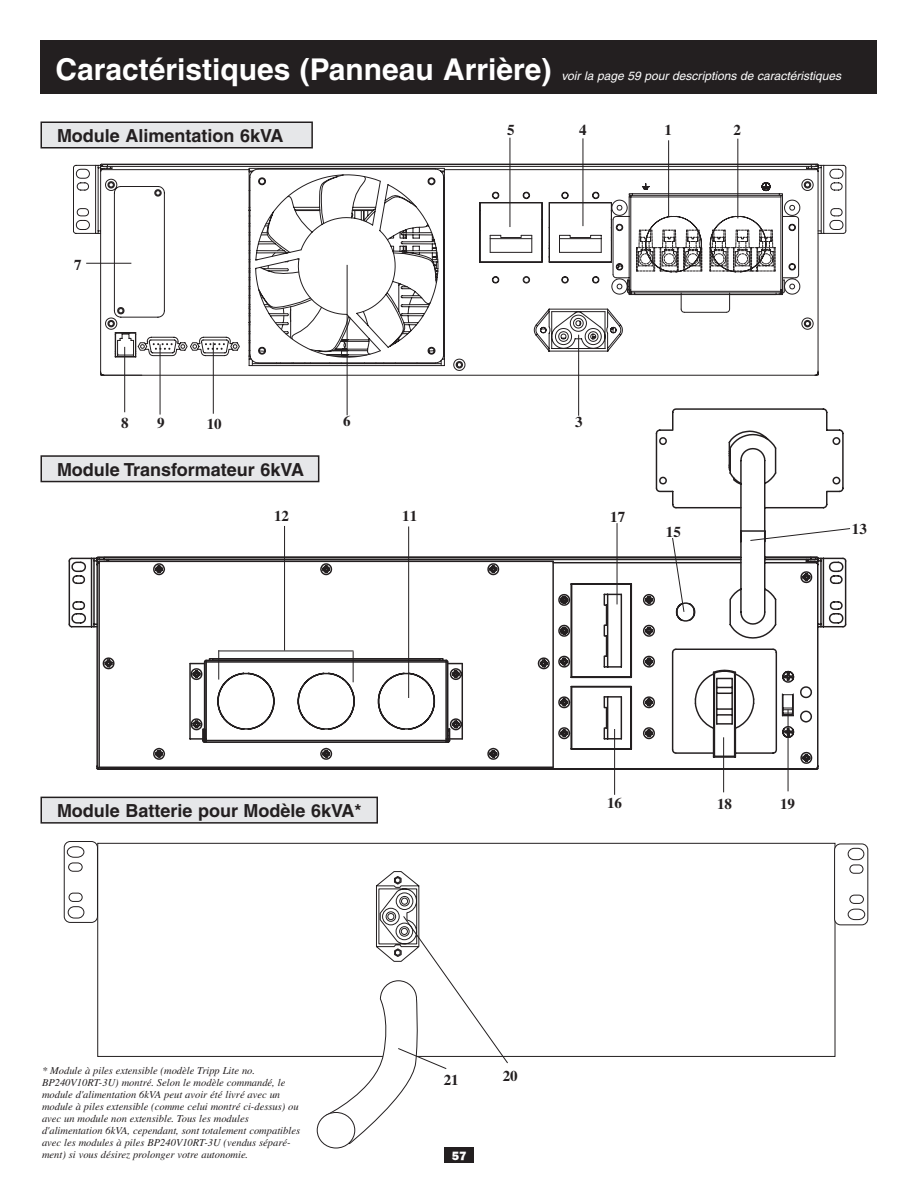
<style>
.page{position:relative;width:918px;height:1188px;background:#fff}
.page>*{position:absolute;margin:0;border:0;box-sizing:border-box;transform-origin:0 0}
.t1{font:700 30px "Helvetica";color:#fff}
.t2{font:700 18px "Helvetica";color:#231f20}
.t3{font:700 15px "Times";color:#231f20}
.t4{font:italic 12px "Helvetica";color:#fff}
.t5{font:800 12px "Franklin Gothic IT Cby BT";color:#fff}
.t6{font:italic 10.5px/12px "Times";color:#231f20}
</style>
<div class="page">
<svg style="left:73px;top:164px;width:406px;height:212px"></svg>
<svg style="left:274px;top:167px;width:205px;height:204px"></svg>
<svg style="left:479px;top:164px;width:340px;height:212px"></svg>
<svg style="left:638px;top:164px;width:208px;height:209px"></svg>
<svg style="left:90px;top:556px;width:374px;height:214px"></svg>
<svg style="left:297px;top:476px;width:190px;height:279px"></svg>
<svg style="left:487px;top:408px;width:359px;height:362px"></svg>
<svg style="left:782px;top:694px;width:12px;height:23px"></svg>
<div style="left:97px;top:843px;width:738px;height:214px;border:1px solid #231f20"></div>
<svg style="left:317px;top:1112px;width:38px;height:36px"></svg>
<div style="left:317px;top:1112px;width:38px;height:36px;border:1px solid #231f20;border-radius:50%"></div>
<div style="left:834px;top:843px;width:34px;height:82px;border:1px solid #231f20;border-radius:6px"></div>
<svg style="left:847px;top:847px;width:18px;height:14px"></svg>
<div style="left:849px;top:864px;width:14px;height:10px;border:1px solid #231f20;border-radius:4px"></div>
<div style="left:849px;top:895px;width:15px;height:9px;border:1px solid #231f20;border-radius:4px"></div>
<svg style="left:847px;top:908px;width:19px;height:13px"></svg>
<div style="left:64px;top:841px;width:34px;height:82px;border:1px solid #231f20;border-radius:6px"></div>
<svg style="left:67px;top:906px;width:18px;height:13px"></svg>
<div style="left:69px;top:893px;width:14px;height:9px;border:1px solid #231f20;border-radius:4px"></div>
<div style="left:68px;top:862px;width:15px;height:10px;border:1px solid #231f20;border-radius:4px"></div>
<svg style="left:66px;top:846px;width:19px;height:12px"></svg>
<div style="left:444px;top:1148px;width:30px;height:15px;background:#231f20"></div>
<div style="left:40px;top:40px;width:838px;height:54px;background:#231f20"></div>
<div style="left:41px;top:122px;width:271px;height:26px;background:#e6e7e9"></div>
<div style="left:40px;top:122px;width:273px;height:26px;border:2px solid #231f20"></div>
<div style="left:41px;top:456px;width:278px;height:26px;background:#e6e7e9"></div>
<div style="left:40px;top:455px;width:279px;height:27px;border:2px solid #231f20"></div>
<div style="left:41px;top:797px;width:336px;height:26px;background:#e6e7e9"></div>
<div style="left:40px;top:797px;width:338px;height:27px;border:2px solid #231f20"></div>
<hr style="left:124px;top:347px;width:1px;height:65px;background:#231f20">
<hr style="left:160px;top:344px;width:1px;height:71px;background:#231f20">
<hr style="left:213px;top:342px;width:1px;height:72px;background:#231f20">
<hr style="left:583px;top:138px;width:1px;height:88px;background:#231f20">
<hr style="left:510px;top:138px;width:1px;height:89px;background:#231f20">
<hr style="left:347px;top:265px;width:1px;height:150px;background:#231f20">
<hr style="left:86px;top:263px;width:45px;height:1px;background:#231f20">
<hr style="left:408px;top:527px;width:1px;height:171px;background:#231f20">
<hr style="left:578px;top:335px;width:1px;height:81px;background:#231f20">
<hr style="left:668px;top:140px;width:1px;height:76px;background:#231f20">
<hr style="left:738px;top:139px;width:1px;height:79px;background:#231f20">
<svg style="left:325px;top:871px;width:183px;height:273px"></svg>
<hr style="left:219px;top:651px;width:135px;height:1px;background:#231f20">
<hr style="left:218px;top:650px;width:1px;height:30px;background:#231f20">
<hr style="left:353px;top:651px;width:1px;height:31px;background:#231f20">
<hr style="left:284px;top:526px;width:1px;height:125px;background:#231f20">
<hr style="left:617px;top:523px;width:1px;height:81px;background:#231f20">
<svg style="left:672px;top:538px;width:12px;height:74px"></svg>
<svg style="left:750px;top:528px;width:100px;height:13px"></svg>
<hr style="left:614px;top:729px;width:1px;height:66px;background:#231f20">
<hr style="left:723px;top:737px;width:1px;height:55px;background:#231f20">
<hr style="left:788px;top:710px;width:1px;height:81px;background:#231f20">
<h1 class="t1" style="left:56px;top:51px;width:497px">Caractéristiques (Panneau Arrière)</h1>
<p class="t4" style="left:562px;top:69px;width:281px">voir la page 59 pour descriptions de caractéristiques</p>
<h2 class="t2" style="left:57px;top:125px;width:228px">Module Alimentation 6kVA</h2>
<h3 class="t3" style="left:74px;top:256px;width:9px">7</h3>
<h3 class="t3" style="left:507px;top:121px;width:9px">5</h3>
<h3 class="t3" style="left:579px;top:121px;width:9px">4</h3>
<h3 class="t3" style="left:665px;top:121px;width:9px">1</h3>
<h3 class="t3" style="left:733px;top:121px;width:9px">2</h3>
<h3 class="t3" style="left:121px;top:414px;width:9px">8</h3>
<h3 class="t3" style="left:157px;top:414px;width:9px">9</h3>
<h3 class="t3" style="left:207px;top:415px;width:16px">10</h3>
<h2 class="t2" style="left:57px;top:458px;width:249px">Module Transformateur 6kVA</h2>
<h3 class="t3" style="left:274px;top:507px;width:16px">12</h3>
<h3 class="t3" style="left:343px;top:412px;width:9px">6</h3>
<h3 class="t3" style="left:402px;top:507px;width:16px">11</h3>
<h3 class="t3" style="left:575px;top:413px;width:9px">3</h3>
<h3 class="t3" style="left:610px;top:508px;width:16px">17</h3>
<h3 class="t3" style="left:666px;top:523px;width:16px">15</h3>
<h3 class="t3" style="left:852px;top:520px;width:16px">13</h3>
<h2 class="t2" style="left:57px;top:800px;width:306px">Module Batterie pour Modèle 6kVA*</h2>
<h3 class="t3" style="left:607px;top:794px;width:16px">16</h3>
<h3 class="t3" style="left:717px;top:795px;width:16px">18</h3>
<h3 class="t3" style="left:780px;top:795px;width:16px">19</h3>
<p class="t6" style="left:42px;top:1065px;width:260px">* Module à piles extensible (modèle Tripp Lite no.<br>BP240V10RT-3U) montré. Selon le modèle commandé, le module d'alimentation 6kVA peut avoir été livré avec un module à piles extensible (comme celui montré ci-dessus) ou avec un module non extensible. Tous les modules d'alimentation 6kVA, cependant, sont totalement compatibles avec les modules à piles BP240V10RT-3U (vendus séparé&shy;ment) si vous désirez prolonger votre autonomie.</p>
<h3 class="t3" style="left:444px;top:1071px;width:16px">21</h3>
<h3 class="t3" style="left:503px;top:1067px;width:16px">20</h3>
<p class="t5" style="left:452px;top:1148px;width:16px">57</p>
</div>
